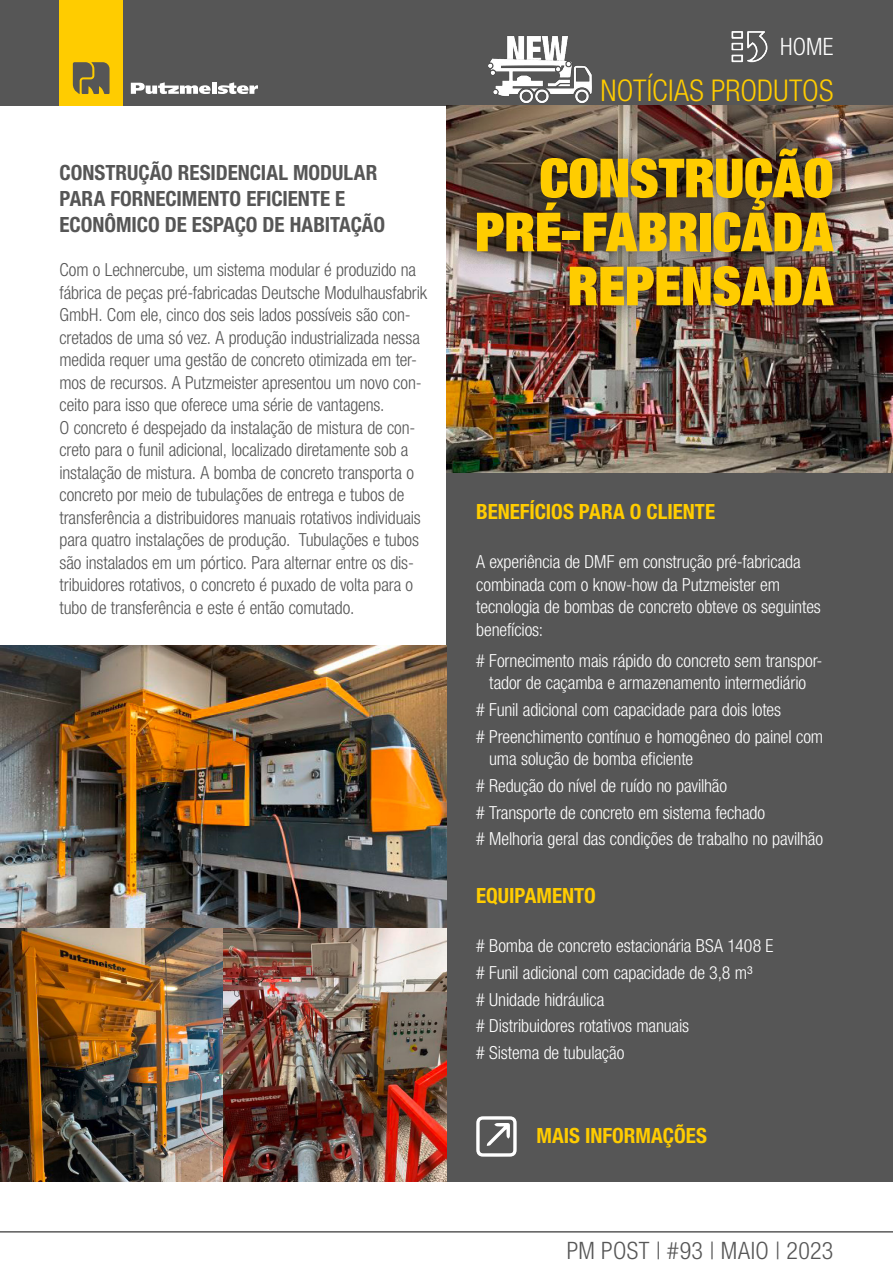
<style>
.page{position:relative;width:893px;height:1263px;background:#fff}
.page>*{position:absolute;margin:0;border:0;box-sizing:border-box;transform-origin:0 0}
.t1{font:900 condensed 54px/54px "Helvetica Neue LT Pro";letter-spacing:-.005em;color:#fc0;text-align:right}
.t2{font:300 condensed 30px "Helvetica Neue LT Pro";letter-spacing:.005em;color:#fc0}
.t3{font:300 condensed 24px "Helvetica Neue LT Pro";letter-spacing:.015em;color:#565656}
.t4{font:300 condensed 24px "Helvetica Neue LT Pro";color:#fff}
.t5{font:700 condensed 21px/26.2px "Helvetica Neue LT Pro";color:#565656}
.t6{font:700 condensed 21px "Helvetica Neue LT Pro";color:#fc0}
.t7{font:300 condensed 18px/22.5px "Helvetica Neue LT Pro";letter-spacing:-.01em;color:#565656}
.t8{font:300 condensed 18px/26.7px "Helvetica Neue LT Pro";letter-spacing:-.01em;color:#fff}
</style>
<div class="page">
<div style="left:446px;top:472px;width:447px;height:709px;background:#565656"></div>
<div style="left:0;top:0;width:893px;height:105px;background:#565656"></div>
<svg style="left:0;top:1231px;width:893px;height:2px;background:#828282"></svg>
<div style="left:60px;top:0;width:63px;height:105px;background:#fc0"></div>
<svg style="left:73px;top:62px;width:37px;height:32px"></svg>
<svg style="left:131px;top:82px;width:127px;height:12px"></svg>
<img style="left:446px;top:105px;width:447px;height:367px">
<svg style="left:476px;top:1116px;width:41px;height:41px"></svg>
<img style="left:731px;top:31px;width:37px;height:32px">
<img style="left:0;top:645px;width:446px;height:536px">
<div style="left:452px;top:124px;width:406px;height:206px;background:#000;opacity:.75"></div>
<img style="left:488px;top:36px;width:104px;height:67px">
<p class="t5" style="left:60px;top:159px;width:327px">CONSTRUÇÃO RESIDENCIAL MODULAR<br>PARA FORNECIMENTO EFICIENTE E<br>ECONÔMICO DE ESPAÇO DE HABITAÇÃO</p>
<p class="t7" style="left:60px;top:258px;width:369px">Com o Lechnercube, um sistema modular é produzido na fábrica de peças pré-fabricadas Deutsche Modulhausfabrik GmbH. Com ele, cinco dos seis lados possíveis são con&shy;cretados de uma só vez. A produção industrializada nessa medida requer uma gestão de concreto otimizada em ter&shy;mos de recursos. A Putzmeister apresentou um novo con&shy;ceito para isso que oferece uma série de vantagens.<br>O concreto é despejado da instalação de mistura de con&shy;creto para o funil adicional, localizado diretamente sob a instalação de mistura. A bomba de concreto transporta o concreto por meio de tubulações de entrega e tubos de transferência a distribuidores manuais rotativos individuais para quatro instalações de produção. Tubulações e tubos são instalados em um pórtico. Para alternar entre os dis&shy;tribuidores rotativos, o concreto é puxado de volta para o tubo de transferência e este é então comutado.</p>
<h3 class="t4" style="left:780px;top:33px;width:55px">HOME</h3>
<h2 class="t2" style="left:601px;top:73px;width:234px">NOTÍCIAS PRODUTOS</h2>
<h1 class="t1" style="left:475px;top:150px;width:360px">CONSTRUÇÃO<br>PRÉ-FABRICADA<br>REPENSADA</h1>
<p class="t6" style="left:476px;top:499px;width:240px">BENEFÍCIOS PARA O CLIENTE</p>
<p class="t8" style="left:476px;top:550px;width:346px;line-height:22.5px">A experiência de DMF em construção pré-fabricada combinada com o know-how da Putzmeister em tecnologia de bombas de concreto obteve os seguintes benefícios:</p>
<p class="t8" style="left:476px;top:649px;width:348px;line-height:22.5px;text-align:center"># Fornecimento mais rápido do concreto sem transpor&shy;tador de caçamba e armazenamento intermediário</p>
<p class="t8" style="left:476px;top:696px;width:348px"># Funil adicional com capacidade para dois lotes<br># Preenchimento contínuo e homogêneo do painel com</p>
<p class="t8" style="left:476px;top:745px;width:348px;text-indent:13px">uma solução de bomba eficiente<br># Redução do nível de ruído no pavilhão<br># Transporte de concreto em sistema fechado<br># Melhoria geral das condições de trabalho no pavilhão</p>
<p class="t6" style="left:476px;top:882px;width:121px">EQUIPAMENTO</p>
<p class="t8" style="left:476px;top:932px;width:299px"># Bomba de concreto estacionária BSA 1408 E # Funil adicional com capacidade de 3,8 m³<br># Unidade hidráulica<br># Distribuidores rotativos manuais<br># Sistema de tubulação</p>
<p class="t6" style="left:536px;top:1123px;width:172px">MAIS INFORMAÇÕES</p>
<h3 class="t3" style="left:567px;top:1236px;width:268px">PM POST | #93 | MAIO | 2023</h3>
</div>
